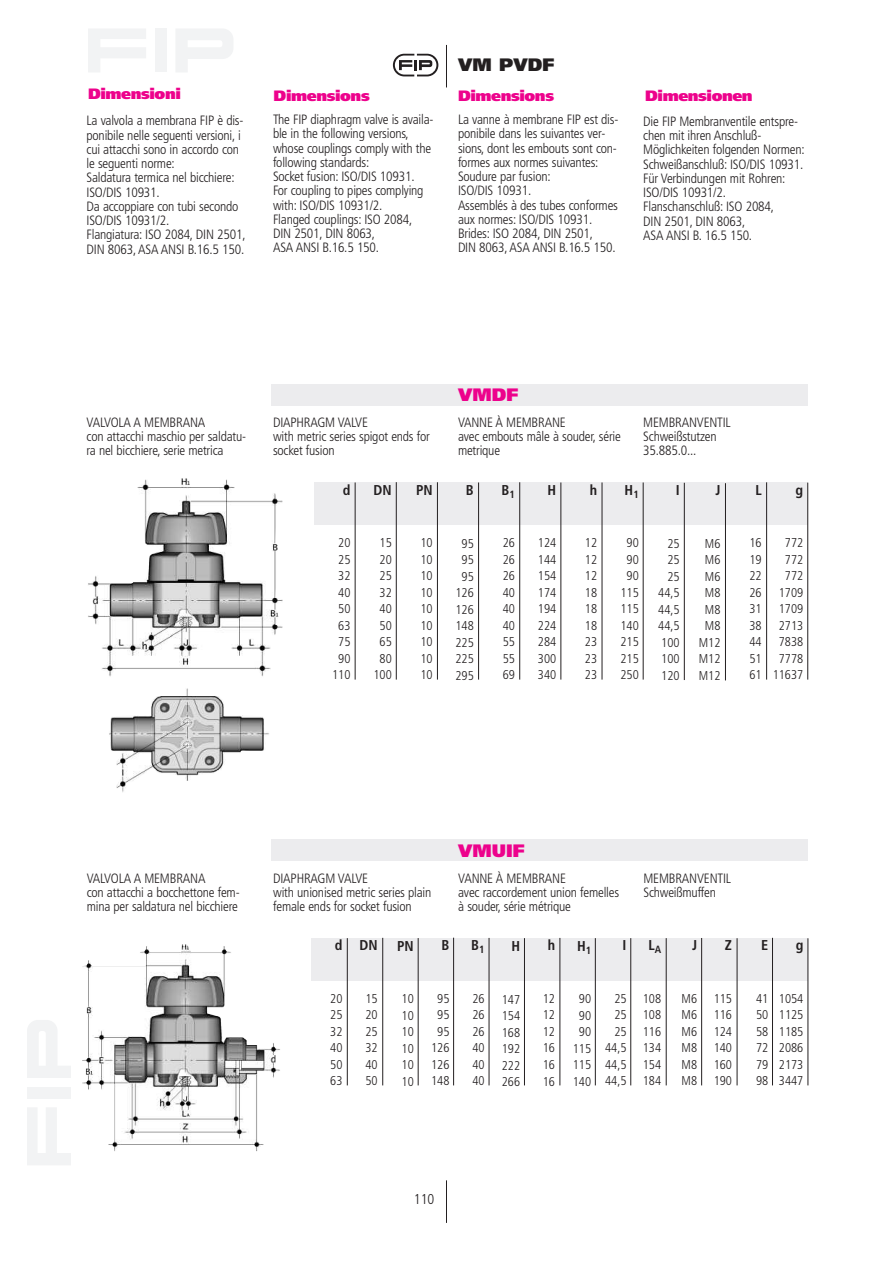
<style>
.page{position:relative;width:893px;height:1263px;background:#fff}
.page>*{position:absolute;margin:0;border:0;box-sizing:border-box;transform-origin:0 0}
.t1{font:900 18px "Frutiger LT Std";color:#ed028c}
.t2{font:900 18px "Frutiger LT Std";color:#231f20}
.t3{font:900 15px "Frutiger LT Std";letter-spacing:-.025em;color:#ed028c;scale:1.05 1}
.t4{font:700 condensed 14.25px "Frutiger LT Std";color:#231f20}
.t5{font:300 condensed 14.25px "Frutiger LT Std";color:#231f20}
.t6{font:300 condensed 13.5px/14.2px "Frutiger LT Std";letter-spacing:-.015em;color:#231f20}
.t7{font:300 condensed 12.75px/16.5px "Frutiger LT Std";color:#231f20;text-align:justify}
</style>
<div class="page">
<hr style="left:446px;top:45px;width:1px;height:42px;background:#231f20">
<hr style="left:446px;top:1180px;width:1px;height:43px;background:#231f20">
<svg style="left:88px;top:29px;width:58px;height:43px"></svg>
<div style="left:155px;top:28px;width:12px;height:44px;background:#f2f3f4"></div>
<svg style="left:176px;top:29px;width:57px;height:43px"></svg>
<svg style="left:27px;top:1108px;width:44px;height:57px"></svg>
<div style="left:27px;top:1087px;width:44px;height:11px;background:#f2f3f4"></div>
<svg style="left:27px;top:1020px;width:44px;height:58px"></svg>
<svg style="left:393px;top:54px;width:45px;height:22px"></svg>
<div style="left:271px;top:384px;width:537px;height:21px;background:#ececee"></div>
<div style="left:314px;top:482px;width:494px;height:43px;background:#ececee"></div>
<hr style="left:355px;top:482px;width:1px;height:197px;background:#231f20">
<hr style="left:437px;top:482px;width:1px;height:197px;background:#231f20">
<hr style="left:478px;top:482px;width:1px;height:197px;background:#231f20">
<hr style="left:519px;top:482px;width:1px;height:197px;background:#231f20">
<hr style="left:560px;top:482px;width:1px;height:197px;background:#231f20">
<hr style="left:602px;top:482px;width:1px;height:197px;background:#231f20">
<hr style="left:643px;top:482px;width:1px;height:197px;background:#231f20">
<hr style="left:807px;top:483px;width:1px;height:196px;background:#231f20">
<hr style="left:396px;top:482px;width:1px;height:197px;background:#231f20">
<hr style="left:766px;top:482px;width:1px;height:197px;background:#231f20">
<hr style="left:725px;top:483px;width:1px;height:197px;background:#231f20">
<hr style="left:684px;top:483px;width:1px;height:197px;background:#231f20">
<img style="left:88px;top:478px;width:195px;height:314px">
<div style="left:272px;top:840px;width:536px;height:21px;background:#ececee"></div>
<div style="left:312px;top:938px;width:496px;height:43px;background:#ececee"></div>
<hr style="left:347px;top:938px;width:1px;height:147px;background:#231f20">
<hr style="left:489px;top:938px;width:1px;height:147px;background:#231f20">
<hr style="left:524px;top:938px;width:1px;height:147px;background:#231f20">
<hr style="left:559px;top:938px;width:1px;height:147px;background:#231f20">
<hr style="left:595px;top:938px;width:1px;height:147px;background:#231f20">
<hr style="left:630px;top:938px;width:1px;height:147px;background:#231f20">
<hr style="left:666px;top:938px;width:1px;height:147px;background:#231f20">
<hr style="left:807px;top:938px;width:1px;height:147px;background:#231f20">
<hr style="left:382px;top:938px;width:1px;height:147px;background:#231f20">
<hr style="left:418px;top:938px;width:1px;height:147px;background:#231f20">
<hr style="left:453px;top:938px;width:1px;height:147px;background:#231f20">
<hr style="left:701px;top:938px;width:1px;height:147px;background:#231f20">
<hr style="left:737px;top:938px;width:1px;height:147px;background:#231f20">
<hr style="left:772px;top:938px;width:1px;height:147px;background:#231f20">
<img style="left:82px;top:944px;width:198px;height:207px">
<h1 class="t2" style="left:458px;top:57px;width:98px">VM PVDF</h1>
<p class="t3" style="left:88px;top:88px;width:90px">Dimensioni</p>
<p class="t3" style="left:274px;top:90px;width:93px">Dimensions</p>
<p class="t3" style="left:458px;top:90px;width:93px">Dimensions</p>
<p class="t3" style="left:645px;top:90px;width:104px">Dimensionen</p>
<p class="t6" style="left:87px;top:115px;width:161px">La valvola a membrana FIP è dis&shy;ponibile nelle seguenti versioni, i cui attacchi sono in accordo con le seguenti norme:<br>Saldatura termica nel bicchiere:<br>ISO/DIS 10931.<br>Da accoppiare con tubi secondo<br>ISO/DIS 10931/2.<br>Flangiatura: ISO 2084, DIN 2501,<br>DIN 8063, ASA ANSI B.16.5 150.</p>
<p class="t6" style="left:273px;top:113px;width:162px">The FIP diaphragm valve is availa&shy;ble in the following versions, whose couplings comply with the following standards:<br>Socket fusion: ISO/DIS 10931.<br>For coupling to pipes complying with: ISO/DIS 10931/2.<br>Flanged couplings: ISO 2084,<br>DIN 2501, DIN 8063,<br>ASA ANSI B.16.5 150.</p>
<p class="t6" style="left:458px;top:113px;width:162px">La vanne à membrane FIP est dis&shy;ponibile dans les suivantes ver&shy;sions, dont les embouts sont con&shy;formes aux normes suivantes:<br>Soudure par fusion:<br>ISO/DIS 10931.<br>Assemblés à des tubes conformes aux normes: ISO/DIS 10931.<br>Brides: ISO 2084, DIN 2501,<br>DIN 8063, ASA ANSI B.16.5 150.</p>
<p class="t6" style="left:643px;top:115px;width:163px">Die FIP Membranventile entspre&shy;chen mit ihren Anschluß-<br>Möglichkeiten folgenden Normen:<br>Schweißanschluß: ISO/DIS 10931.<br>Für Verbindungen mit Rohren:<br>ISO/DIS 10931/2.<br>Flanschanschluß: ISO 2084,<br>DIN 2501, DIN 8063,<br>ASA ANSI B. 16.5 150.</p>
<h1 class="t1" style="left:458px;top:387px;width:62px">VMDF</h1>
<p class="t6" style="left:87px;top:416px;width:161px">VALVOLA A MEMBRANA<br>con attacchi maschio per saldatu&shy;ra nel bicchiere, serie metrica</p>
<p class="t6" style="left:273px;top:416px;width:158px">DIAPHRAGM VALVE<br>with metric series spigot ends for socket fusion</p>
<p class="t6" style="left:458px;top:416px;width:164px">VANNE À MEMBRANE<br>avec embouts mâle à souder, série metrique</p>
<p class="t6" style="left:643px;top:416px;width:89px">MEMBRANVENTIL<br>Schweißstutzen<br>35.885.0...</p>
<p class="t4" style="left:343px;top:484px;width:9px">d</p>
<p class="t4" style="left:374px;top:484px;width:20px">DN</p>
<p class="t4" style="left:416px;top:484px;width:18px">PN</p>
<p class="t4" style="left:466px;top:485px;width:9px">B</p>
<p class="t4" style="left:501px;top:484px;width:15px">B<sub>1</sub></p>
<p class="t4" style="left:548px;top:484px;width:10px">H</p>
<p class="t4" style="left:590px;top:484px;width:9px">h</p>
<p class="t4" style="left:625px;top:484px;width:16px">H<sub>1</sub></p>
<p class="t4" style="left:676px;top:484px;width:5px">I</p>
<p class="t4" style="left:715px;top:485px;width:7px">J</p>
<p class="t4" style="left:755px;top:484px;width:8px">L</p>
<p class="t4" style="left:796px;top:484px;width:9px">g</p>
<p class="t7" style="left:332px;top:536px;width:20px;text-align:center">20<br>25<br>32<br>40<br>50<br>63<br>75<br>90<br>110</p>
<p class="t7" style="left:373px;top:535px;width:20px;text-align:center">15<br>20<br>25<br>32<br>40<br>50<br>65<br>80<br>100</p>
<p class="t7" style="left:420px;top:536px;width:14px">10<br>10<br>10<br>10<br>10<br>10<br>10<br>10<br>10</p>
<p class="t7" style="left:455px;top:536px;width:20px;text-align:center">95<br>95<br>95<br>126<br>126<br>148<br>225<br>225<br>295</p>
<p class="t7" style="left:503px;top:536px;width:14px">26<br>26<br>26<br>40<br>40<br>40<br>55<br>55<br>69</p>
<p class="t7" style="left:538px;top:536px;width:20px">124<br>144<br>154<br>174<br>194<br>224<br>284<br>300<br>340</p>
<p class="t7" style="left:585px;top:536px;width:14px">12<br>12<br>12<br>18<br>18<br>18<br>23<br>23<br>23</p>
<p class="t7" style="left:620px;top:536px;width:20px;text-align:center">90<br>90<br>90<br>115<br>115<br>140<br>215<br>215<br>250</p>
<p class="t7" style="left:658px;top:536px;width:23px;text-align:right">25<br>25<br>25<br>44,5<br>44,5<br>44,5<br>100<br>100<br>120</p>
<p class="t7" style="left:699px;top:536px;width:23px;text-align:center">M6<br>M6<br>M6<br>M8<br>M8<br>M8<br>M12<br>M12<br>M12</p>
<p class="t7" style="left:749px;top:535px;width:14px">16<br>19<br>22<br>26<br>31<br>38<br>44<br>51<br>61</p>
<p class="t7" style="left:773px;top:536px;width:32px;text-align:right">772<br>772<br>772<br>1709<br>1709<br>2713<br>7838<br>7778<br>11637</p>
<h1 class="t1" style="left:458px;top:843px;width:68px">VMUIF</h1>
<p class="t6" style="left:87px;top:872px;width:154px">VALVOLA A MEMBRANA<br>con attacchi a bocchettone fem&shy;mina per saldatura nel bicchiere</p>
<p class="t6" style="left:273px;top:872px;width:160px">DIAPHRAGM VALVE<br>with unionised metric series plain female ends for socket fusion</p>
<p class="t6" style="left:458px;top:872px;width:162px">VANNE À MEMBRANE<br>avec raccordement union femelles à souder, série métrique</p>
<p class="t6" style="left:643px;top:872px;width:89px">MEMBRANVENTIL<br>Schweißmuffen</p>
<p class="t4" style="left:335px;top:940px;width:9px">d</p>
<p class="t4" style="left:359px;top:940px;width:20px">DN</p>
<p class="t4" style="left:397px;top:940px;width:18px">PN</p>
<p class="t4" style="left:442px;top:939px;width:9px">B</p>
<p class="t4" style="left:471px;top:940px;width:15px">B<sub>1</sub></p>
<p class="t4" style="left:511px;top:940px;width:10px">H</p>
<p class="t4" style="left:548px;top:940px;width:9px">h</p>
<p class="t4" style="left:577px;top:940px;width:16px">H<sub>1</sub></p>
<p class="t4" style="left:623px;top:940px;width:5px">I</p>
<p class="t4" style="left:648px;top:940px;width:14px">L<sub>A</sub></p>
<p class="t4" style="left:692px;top:939px;width:7px">J</p>
<p class="t4" style="left:725px;top:940px;width:9px">Z</p>
<p class="t4" style="left:761px;top:939px;width:9px">E</p>
<p class="t4" style="left:796px;top:940px;width:9px">g</p>
<p class="t7" style="left:330px;top:991px;width:14px">20<br>25<br>32<br>40<br>50<br>63</p>
<p class="t7" style="left:365px;top:991px;width:14px">15<br>20<br>25<br>32<br>40<br>50</p>
<p class="t7" style="left:402px;top:991px;width:14px">10<br>10<br>10<br>10<br>10<br>10</p>
<p class="t7" style="left:431px;top:991px;width:20px;text-align:center">95<br>95<br>95<br>126<br>126<br>148</p>
<p class="t7" style="left:472px;top:991px;width:14px">26<br>26<br>26<br>40<br>40<br>40</p>
<p class="t7" style="left:502px;top:992px;width:20px">147<br>154<br>168<br>192<br>222<br>266</p>
<p class="t7" style="left:543px;top:991px;width:14px">12<br>12<br>12<br>16<br>16<br>16</p>
<p class="t7" style="left:573px;top:992px;width:20px;text-align:center">90<br>90<br>90<br>115<br>115<br>140</p>
<p class="t7" style="left:605px;top:991px;width:23px;text-align:right">25<br>25<br>25<br>44,5<br>44,5<br>44,5</p>
<p class="t7" style="left:643px;top:991px;width:20px">108<br>108<br>116<br>134<br>154<br>184</p>
<p class="t7" style="left:682px;top:991px;width:17px">M6<br>M6<br>M6<br>M8<br>M8<br>M8</p>
<p class="t7" style="left:714px;top:991px;width:20px">115<br>116<br>124<br>140<br>160<br>190</p>
<p class="t7" style="left:756px;top:991px;width:14px">41<br>50<br>58<br>72<br>79<br>98</p>
<p class="t7" style="left:779px;top:991px;width:26px">1054<br>1125<br>1185<br>2086<br>2173<br>3447</p>
<p class="t5" style="left:414px;top:1193px;width:22px">110</p>
</div>
